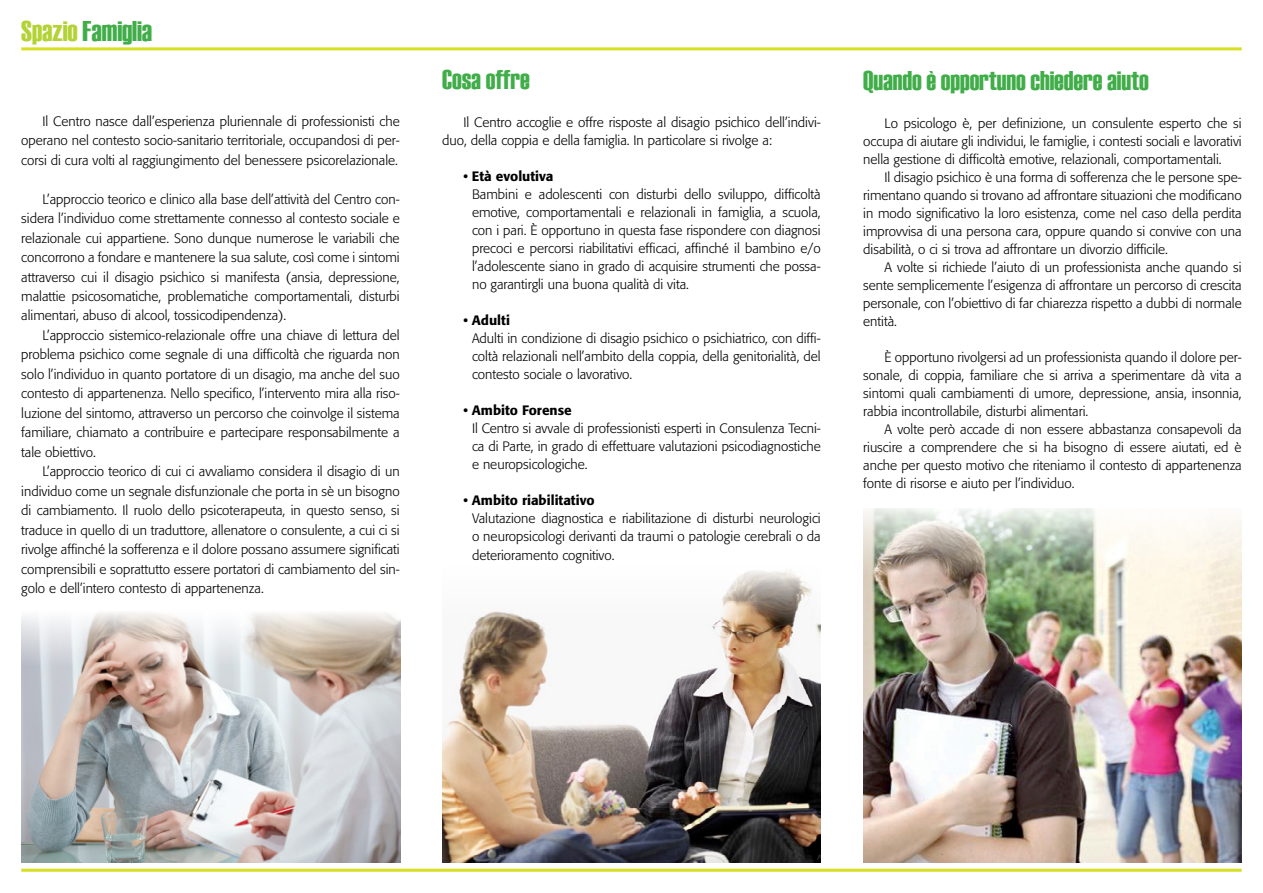
<style>
.page{position:relative;width:1263px;height:893px;background:#fff}
.page>*{position:absolute;margin:0;border:0;box-sizing:border-box;transform-origin:0 0}
.t1{font:28.5px "Haettenschweiler";color:#41ad49}
.t2{font:27px "Haettenschweiler";color:#41ad49}
.t3{font:300 13.5px/18px "Formata";color:#000;text-align:justify}
.t4{font:500 13.5px "Formata";color:#000}
.s1{color:#b3d235}
</style>
<div class="page">
<hr style="left:21px;top:47px;width:1221px;height:3px;background:#d7df23">
<hr style="left:21px;top:869px;width:1221px;height:3px;background:#d7df23">
<img style="left:21px;top:613px;width:380px;height:250px">
<img style="left:442px;top:570px;width:379px;height:293px">
<img style="left:864px;top:508px;width:378px;height:355px">
<h1 class="t1" style="left:21px;top:15px;width:132px"><span class="s1">Spazio</span> Famiglia</h1>
<p class="t3" style="left:21px;top:111px;width:380px;line-height:19.5px;text-indent:21px">Il Centro nasce dall’esperienza pluriennale di professionisti che operano nel contesto socio-sanitario territoriale, occupandosi di per&shy;corsi di cura volti al raggiungimento del benessere psicorelazionale.</p>
<p class="t3" style="left:21px;top:189px;width:380px;line-height:19.5px;text-indent:21px">L’approccio teorico e clinico alla base dell’attività del Centro con&shy;sidera l’individuo come strettamente connesso al contesto sociale e relazionale cui appartiene. Sono dunque numerose le variabili che concorrono a fondare e mantenere la sua salute, così come i sintomi attraverso cui il disagio psichico si manifesta (ansia, depressione, malattie psicosomatiche, problematiche comportamentali, disturbi alimentari, abuso di alcool, tossicodipendenza).</p>
<p class="t3" style="left:21px;top:326px;width:380px;line-height:19.5px;text-indent:21px">L’approccio sistemico-relazionale offre una chiave di lettura del problema psichico come segnale di una difficoltà che riguarda non solo l’individuo in quanto portatore di un disagio, ma anche del suo contesto di appartenenza. Nello specifico, l’intervento mira alla riso&shy;luzione del sintomo, attraverso un percorso che coinvolge il sistema familiare, chiamato a contribuire e partecipare responsabilmente a tale obiettivo.</p>
<p class="t3" style="left:21px;top:462px;width:380px;line-height:19.5px;text-indent:21px">L’approccio teorico di cui ci avvaliamo considera il disagio di un individuo come un segnale disfunzionale che porta in sè un bisogno di cambiamento. Il ruolo dello psicoterapeuta, in questo senso, si traduce in quello di un traduttore, allenatore o consulente, a cui ci si rivolge affinché la sofferenza e il dolore possano assumere significati comprensibili e soprattutto essere portatori di cambiamento del sin&shy;golo e dell’intero contesto di appartenenza.</p>
<h2 class="t2" style="left:442px;top:64px;width:89px">Cosa offre</h2>
<p class="t3" style="left:442px;top:113px;width:380px;text-indent:21px">Il Centro accoglie e offre risposte al disagio psichico dell’indivi&shy;duo, della coppia e della famiglia. In particolare si rivolge a:</p>
<p class="t4" style="left:463px;top:168px;width:91px">• Età evolutiva</p>
<p class="t3" style="left:472px;top:185px;width:350px">Bambini e adolescenti con disturbi dello sviluppo, difficoltà emotive, comportamentali e relazionali in famiglia, a scuola, con i pari. È opportuno in questa fase rispondere con diagnosi precoci e percorsi riabilitativi efficaci, affinché il bambino e/o l’adolescente siano in grado di acquisire strumenti che possa&shy;no garantirgli una buona qualità di vita.</p>
<p class="t4" style="left:463px;top:311px;width:48px">• Adulti</p>
<p class="t3" style="left:472px;top:329px;width:350px">Adulti in condizione di disagio psichico o psichiatrico, con diffi&shy;coltà relazionali nell’ambito della coppia, della genitorialità, del contesto sociale o lavorativo.</p>
<p class="t4" style="left:463px;top:401px;width:110px">• Ambito Forense</p>
<p class="t3" style="left:472px;top:419px;width:350px">Il Centro si avvale di professionisti esperti in Consulenza Tecni&shy;ca di Parte, in grado di effettuare valutazioni psicodiagnostiche e neuropsicologiche.</p>
<p class="t4" style="left:463px;top:491px;width:133px">• Ambito riabilitativo</p>
<p class="t3" style="left:472px;top:509px;width:350px">Valutazione diagnostica e riabilitazione di disturbi neurologici o neuropsicologi derivanti da traumi o patologie cerebrali o da</p>
<p class="t3" style="left:472px;top:546px;width:144px">deterioramento cognitivo.</p>
<h2 class="t2" style="left:863px;top:66px;width:287px">Quando è opportuno chiedere aiuto</h2>
<p class="t3" style="left:863px;top:114px;width:380px;text-indent:21px">Lo psicologo è, per definizione, un consulente esperto che si occupa di aiutare gli individui, le famiglie, i contesti sociali e lavorativi nella gestione di difficoltà emotive, relazionali, comportamentali.</p>
<p class="t3" style="left:863px;top:168px;width:380px;text-indent:21px">Il disagio psichico è una forma di sofferenza che le persone spe&shy;rimentano quando si trovano ad affrontare situazioni che modificano in modo significativo la loro esistenza, come nel caso della perdita improvvisa di una persona cara, oppure quando si convive con una disabilità, o ci si trova ad affrontare un divorzio difficile.</p>
<p class="t3" style="left:863px;top:258px;width:380px;text-indent:21px">A volte si richiede l’aiuto di un professionista anche quando si sente semplicemente l’esigenza di affrontare un percorso di crescita personale, con l’obiettivo di far chiarezza rispetto a dubbi di normale entità.</p>
<p class="t3" style="left:863px;top:348px;width:380px;text-indent:21px">È opportuno rivolgersi ad un professionista quando il dolore per&shy;sonale, di coppia, familiare che si arriva a sperimentare dà vita a sintomi quali cambiamenti di umore, depressione, ansia, insonnia, rabbia incontrollabile, disturbi alimentari.</p>
<p class="t3" style="left:863px;top:420px;width:380px;text-indent:21px">A volte però accade di non essere abbastanza consapevoli da riuscire a comprendere che si ha bisogno di essere aiutati, ed è anche per questo motivo che riteniamo il contesto di appartenenza fonte di risorse e aiuto per l’individuo.</p>
</div>
